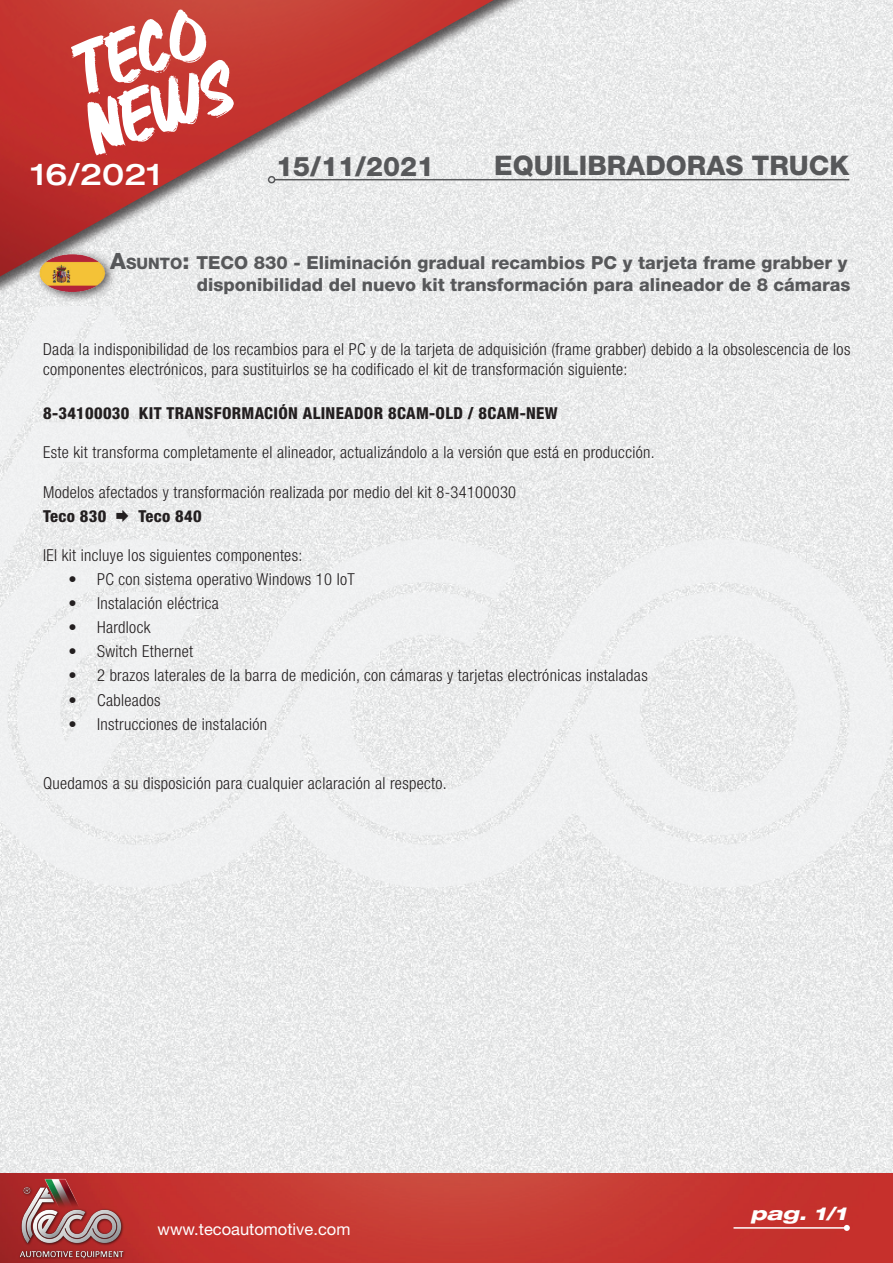
<style>
.page{position:relative;width:893px;height:1263px;background:#fff}
.page>*{position:absolute;margin:0;border:0;box-sizing:border-box;transform-origin:0 0}
.t1{font:500 expanded 30px "Helvetica Neue LT Std";color:#fff}
.t2{font:800 27px "Helvetica Neue LT Std";color:#57585a}
.t3{font:800 27px "Helvetica Neue LT Std";color:#57585a}
.t4{font:800 18px/21.6px "Helvetica Neue LT Std";color:#57585a;text-align:right}
.t5{font:italic 800 expanded 18px "Helvetica Neue LT Std";color:#fff;scale:1.09 1}
.t6{font:300 condensed 16.5px/19.8px "Helvetica Neue LT Std";letter-spacing:.02em;color:#231f20}
.t7{font:800 condensed 16.5px "Helvetica Neue LT Std";letter-spacing:.02em;color:#231f20}
.t8{font:16.5px "Helvetica Neue LT Std";color:#fff}
.s1{font-size:22.5px}
.s2{font-size:15.75px}
</style>
<div class="page">
<img style="left:0;top:888px;width:893px;height:285px">
<img style="left:0;top:1173px;width:893px;height:90px">
<img style="left:18px;top:1176px;width:155px;height:83px">
<hr style="left:733px;top:1227px;width:114px;height:2px;background:#fff">
<svg style="left:844px;top:1225px;width:6px;height:6px"></svg>
<svg style="left:0;top:415px;width:893px;height:473px;fill:#eeeff0"></svg>
<div style="left:0;top:0;width:893px;height:415px;background:#231f20;opacity:.75"></div>
<img style="left:0;top:0;width:893px;height:401px">
<hr style="left:275px;top:179px;width:574px;height:1px;background:#57585a">
<div style="left:268px;top:176px;width:7px;height:7px;border:2px solid #57585a;border-radius:50%"></div>
<svg style="left:70px;top:9px;width:164px;height:146px"></svg>
<div style="left:34px;top:248px;width:83px;height:55px;background:#231f20;opacity:.75"></div>
<img style="left:39px;top:253px;width:67px;height:39px">
<svg style="left:117px;top:510px;width:12px;height:12px"></svg>
<h1 class="t1" style="left:31px;top:155px;width:132px">16/2021</h1>
<h2 class="t3" style="left:276px;top:150px;width:160px">15/11/2021</h2>
<h2 class="t2" style="left:494px;top:149px;width:357px">EQUILIBRADORAS TRUCK</h2>
<p class="t4" style="left:110px;top:252px;width:742px"><span class="s1">A</span><span class="s2">SUNTO</span><span class="s1">:</span> TECO 830 - Eliminación gradual recambios PC y tarjeta frame grabber y disponibilidad del nuevo kit transformación para alineador de 8 cámaras</p>
<p class="t6" style="left:43px;top:339px;width:809px">Dada la indisponibilidad de los recambios para el PC y de la tarjeta de adquisición (frame grabber) debido a la obsolescencia de los componentes electrónicos, para sustituirlos se ha codificado el kit de transformación siguiente:</p>
<p class="t7" style="left:43px;top:402px;width:516px">8-34100030 KIT TRANSFORMACIÓN ALINEADOR 8CAM-OLD / 8CAM-NEW</p>
<p class="t6" style="left:43px;top:442px;width:613px">Este kit transforma completamente el alineador, actualizándolo a la versión que está en producción.</p>
<p class="t6" style="left:43px;top:482px;width:475px">Modelos afectados y transformación realizada por medio del kit 8-34100030</p>
<p class="t7" style="left:43px;top:506px;width:65px">Teco 830</p>
<p class="t7" style="left:138px;top:506px;width:65px">Teco 840</p>
<p class="t6" style="left:43px;top:546px;width:261px">IEl kit incluye los siguientes componentes:</p>
<p class="t6" style="left:69px;top:570px;width:288px">• PC con sistema operativo Windows 10 IoT</p>
<p class="t6" style="left:69px;top:594px;width:152px">• Instalación eléctrica</p>
<p class="t6" style="left:69px;top:618px;width:83px">• Hardlock</p>
<p class="t6" style="left:69px;top:642px;width:126px">• Switch Ethernet</p>
<p class="t6" style="left:69px;top:666px;width:581px">• 2 brazos laterales de la barra de medición, con cámaras y tarjetas electrónicas instaladas</p>
<p class="t6" style="left:69px;top:690px;width:93px">• Cableados</p>
<p class="t6" style="left:69px;top:714px;width:200px">• Instrucciones de instalación</p>
<p class="t6" style="left:43px;top:773px;width:405px">Quedamos a su disposición para cualquier aclaración al respecto.</p>
<p class="t8" style="left:158px;top:1219px;width:194px">www.tecoautomotive.com</p>
<p class="t5" style="left:750px;top:1202px;width:90px">pag. 1/1</p>
</div>
